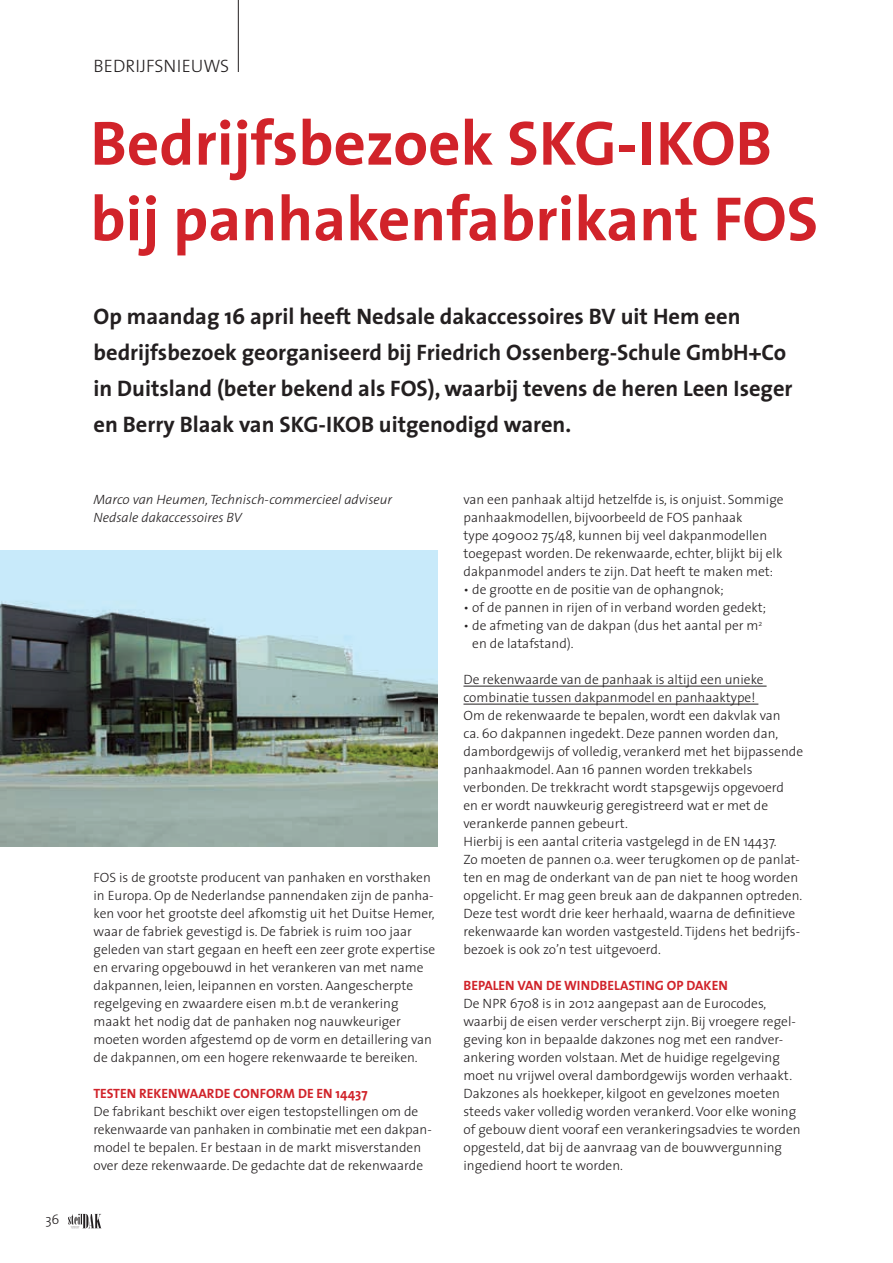
<style>
.page{position:relative;width:893px;height:1263px;background:#fff}
.page>*{position:absolute;margin:0;border:0;box-sizing:border-box;transform-origin:0 0}
.t1{font:700 63px/75.6px "The Sans";color:#d1232a}
.t2{font:700 22.5px/36px "The Sans";color:#231f20}
.t3{font:300 18px "The Sans";color:#231f20}
.t4{font:300 13.5px/18px "The Sans";color:#231f20}
.t5{font:italic 300 13.5px/18px "The Sans";color:#231f20}
.t6{font:700 13.5px "The Sans";color:#d1232a}
</style>
<div class="page">
<svg style="left:68px;top:1214px;width:33px;height:14px"></svg>
<hr style="left:238px;top:0;width:1px;height:72px;background:#231f20">
<hr style="left:463px;top:686px;width:304px;height:1px;background:#231f20">
<hr style="left:463px;top:704px;width:295px;height:1px;background:#231f20">
<img style="left:0;top:551px;width:438px;height:295px">
<p class="t4" style="left:45px;top:1210px;width:16px">36</p>
<h3 class="t3" style="left:94px;top:51px;width:137px">BEDRIJFSNIEUWS</h3>
<h1 class="t1" style="left:90px;top:104px;width:729px">Bedrijfsbezoek SKG-IKOB bij panhakenfabrikant FOS</h1>
<p class="t2" style="left:94px;top:298px;width:700px">Op maandag 16 april heeft Nedsale dakaccessoires BV uit Hem een bedrijfsbezoek georganiseerd bij Friedrich Ossenberg-Schule GmbH+Co in Duitsland (beter bekend als FOS), waarbij tevens de heren Leen Iseger en Berry Blaak van SKG-IKOB uitgenodigd waren.</p>
<p class="t5" style="left:94px;top:490px;width:300px">Marco van Heumen, Technisch-commercieel adviseur<br>Nedsale dakaccessoires BV</p>
<p class="t4" style="left:94px;top:868px;width:343px">FOS is de grootste producent van panhaken en vorsthaken in Europa. Op de Nederlandse pannendaken zijn de panha&shy;ken voor het grootste deel afkomstig uit het Duitse Hemer, waar de fabriek gevestigd is. De fabriek is ruim 100 jaar geleden van start gegaan en heeft een zeer grote expertise en ervaring opgebouwd in het verankeren van met name dakpannen, leien, leipannen en vorsten. Aangescherpte regelgeving en zwaardere eisen m.b.t de verankering maakt het nodig dat de panhaken nog nauwkeuriger moeten worden afgestemd op de vorm en detaillering van de dakpannen, om een hogere rekenwaarde te bereiken.</p>
<p class="t6" style="left:94px;top:1082px;width:275px">TESTEN REKENWAARDE CONFORM DE EN 14437</p>
<p class="t4" style="left:94px;top:1102px;width:338px">De fabrikant beschikt over eigen testopstellingen om de rekenwaarde van panhaken in combinatie met een dakpan&shy;model te bepalen. Er bestaan in de markt misverstanden over deze rekenwaarde. De gedachte dat de rekenwaarde</p>
<p class="t4" style="left:463px;top:490px;width:322px">van een panhaak altijd hetzelfde is, is onjuist. Sommige panhaakmodellen, bijvoorbeeld de FOS panhaak<br>type 409002 75/48, kunnen bij veel dakpanmodellen toegepast worden. De rekenwaarde, echter, blijkt bij elk dakpanmodel anders te zijn. Dat heeft te maken met:</p>
<p class="t4" style="left:463px;top:580px;width:262px">• de grootte en de positie van de ophangnok;</p>
<p class="t4" style="left:463px;top:598px;width:304px">• of de pannen in rijen of in verband worden gedekt;</p>
<p class="t4" style="left:472px;top:616px;width:292px;text-indent:-9px">• de afmeting van de dakpan (dus het aantal per m<sup>2 </sup>en de latafstand).</p>
<p class="t4" style="left:463px;top:670px;width:341px">De rekenwaarde van de panhaak is altijd een unieke combinatie tussen dakpanmodel en panhaaktype!<br>Om de rekenwaarde te bepalen, wordt een dakvlak van<br>ca. 60 dakpannen ingedekt. Deze pannen worden dan, dambordgewijs of volledig, verankerd met het bijpassende panhaakmodel. Aan 16 pannen worden trekkabels verbonden. De trekkracht wordt stapsgewijs opgevoerd<br>en er wordt nauwkeurig geregistreerd wat er met de verankerde pannen gebeurt.<br>Hierbij is een aantal criteria vastgelegd in de EN 14437.<br>Zo moeten de pannen o.a. weer terugkomen op de panlat&shy;ten en mag de onderkant van de pan niet te hoog worden opgelicht. Er mag geen breuk aan de dakpannen optreden.<br>Deze test wordt drie keer herhaald, waarna de definitieve rekenwaarde kan worden vastgesteld. Tijdens het bedrijfs&shy;bezoek is ook zo’n test uitgevoerd.</p>
<p class="t6" style="left:463px;top:974px;width:266px">BEPALEN VAN DE WINDBELASTING OP DAKEN</p>
<p class="t4" style="left:463px;top:994px;width:339px">De NPR 6708 is in 2012 aangepast aan de Eurocodes, waarbij de eisen verder verscherpt zijn. Bij vroegere regel&shy;geving kon in bepaalde dakzones nog met een randver&shy;ankering worden volstaan. Met de huidige regelgeving moet nu vrijwel overal dambordgewijs worden verhaakt.<br>Dakzones als hoekkeper, kilgoot en gevelzones moeten steeds vaker volledig worden verankerd. Voor elke woning of gebouw dient vooraf een verankeringsadvies te worden opgesteld, dat bij de aanvraag van de bouwvergunning ingediend hoort te worden.</p>
</div>
